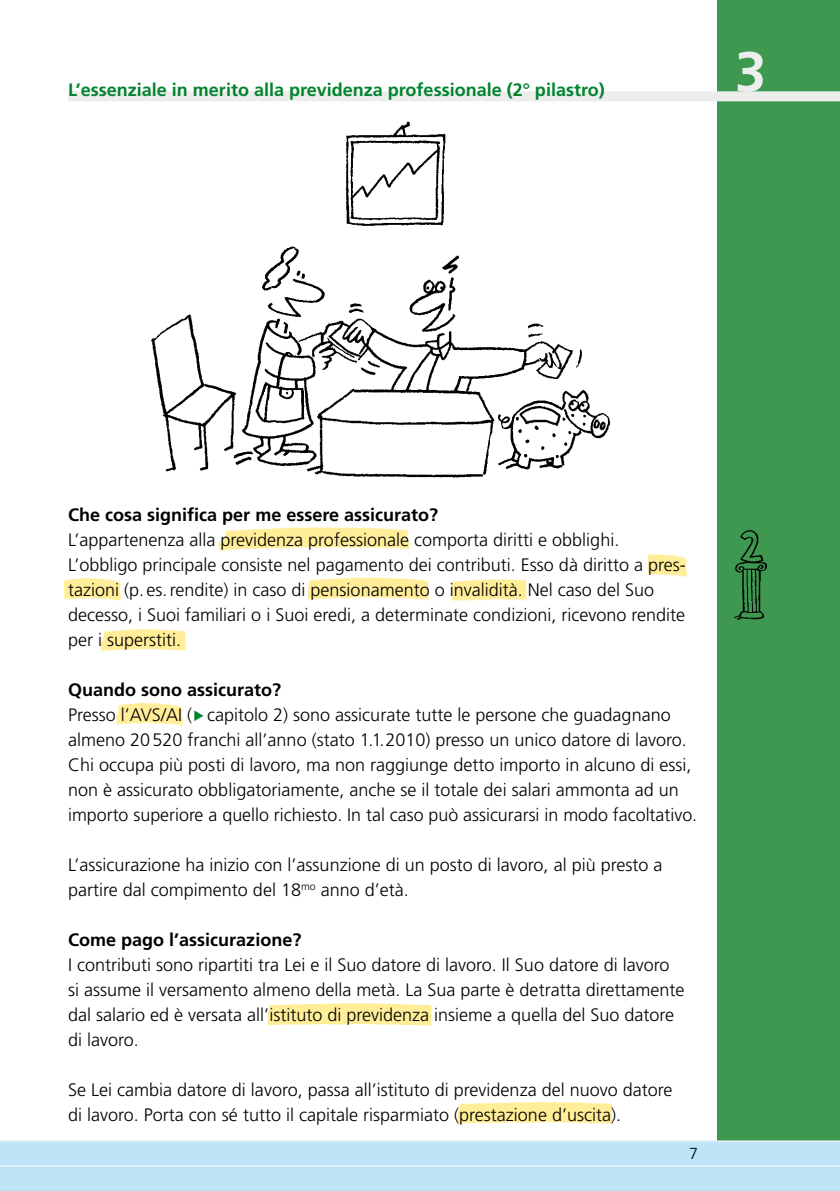
<style>
.page{position:relative;width:840px;height:1191px;background:#fff}
.page>*{position:absolute;margin:0;border:0;box-sizing:border-box;transform-origin:0 0}
.t1{font:700 56px "Frutiger";color:#eceded}
.t2{font:300 18px/25px "Frutiger";color:#000}
.t3{font:700 18px "Frutiger";color:#000}
.t4{font:700 18px "Frutiger";color:#00842d}
.t5{font:300 16px "Frutiger";color:#000}
</style>
<div class="page">
<div style="left:717px;top:0;width:122px;height:1141px;background:#3f984f"></div>
<div style="left:0;top:1141px;width:839px;height:50px;background:#bde4f7"></div>
<hr style="left:0;top:1140px;width:839px;height:1px;background:#fff">
<img style="left:115px;top:702px;width:68px;height:24px">
<img style="left:647px;top:554px;width:40px;height:23px">
<img style="left:100px;top:629px;width:85px;height:23px">
<img style="left:217px;top:527px;width:194px;height:24px">
<img style="left:64px;top:578px;width:57px;height:23px">
<img style="left:307px;top:577px;width:121px;height:23px">
<img style="left:451px;top:579px;width:75px;height:22px">
<img style="left:267px;top:1003px;width:164px;height:23px">
<img style="left:457px;top:1101px;width:154px;height:23px">
<hr style="left:0;top:1165px;width:839px;height:1px;background:#fff">
<svg style="left:194px;top:710px;width:9px;height:11px"></svg>
<div style="left:68px;top:91px;width:771px;height:10px;background:#eceded"></div>
<img style="left:151px;top:246px;width:460px;height:232px">
<img style="left:345px;top:121px;width:101px;height:105px">
<img style="left:734px;top:530px;width:33px;height:90px">
<p class="t4" style="left:68px;top:79px;width:538px">L’essenziale in merito alla previdenza professionale (2° pilastro)</p>
<h1 class="t1" style="left:734px;top:39px;width:33px">3</h1>
<p class="t3" style="left:68px;top:504px;width:371px">Che cosa significa per me essere assicurato?</p>
<p class="t2" style="left:68px;top:527px;width:619px">L’appartenenza alla previdenza professionale comporta diritti e obblighi.<br>L’obbligo principale consiste nel pagamento dei contributi. Esso dà diritto a pres&shy;tazioni (p. es.rendite) in caso di pensionamento o invalidità. Nel caso del Suo decesso, i Suoi familiari o i Suoi eredi, a determinate condizioni, ricevono rendite per i superstiti.</p>
<p class="t3" style="left:68px;top:679px;width:214px">Quando sono assicurato?</p>
<p class="t2" style="left:68px;top:702px;width:630px">Presso l’AVS/AI ( capitolo 2) sono assicurate tutte le persone che guadagnano almeno 20520 franchi all’anno (stato 1.1.2010) presso un unico datore di lavoro.<br>Chi occupa più posti di lavoro, ma non raggiunge detto importo in alcuno di essi, non è assicurato obbligatoriamente, anche se il totale dei salari ammonta ad un importo superiore a quello richiesto. In tal caso può assicurarsi in modo facoltativo.</p>
<p class="t2" style="left:68px;top:852px;width:595px">L’assicurazione ha inizio con l’assunzione di un posto di lavoro, al più presto a partire dal compimento del 18<sup>mo</sup> anno d’età.</p>
<p class="t3" style="left:68px;top:929px;width:235px">Come pago l’assicurazione?</p>
<p class="t2" style="left:68px;top:952px;width:617px">I contributi sono ripartiti tra Lei e il Suo datore di lavoro. Il Suo datore di lavoro si assume il versamento almeno della metà. La Sua parte è detratta direttamente dal salario ed è versata all’istituto di previdenza insieme a quella del Suo datore di lavoro.</p>
<p class="t2" style="left:68px;top:1077px;width:605px">Se Lei cambia datore di lavoro, passa all’istituto di previdenza del nuovo datore di lavoro. Porta con sé tutto il capitale risparmiato (prestazione d’uscita).</p>
<p class="t5" style="left:688px;top:1144px;width:10px">7</p>
</div>
